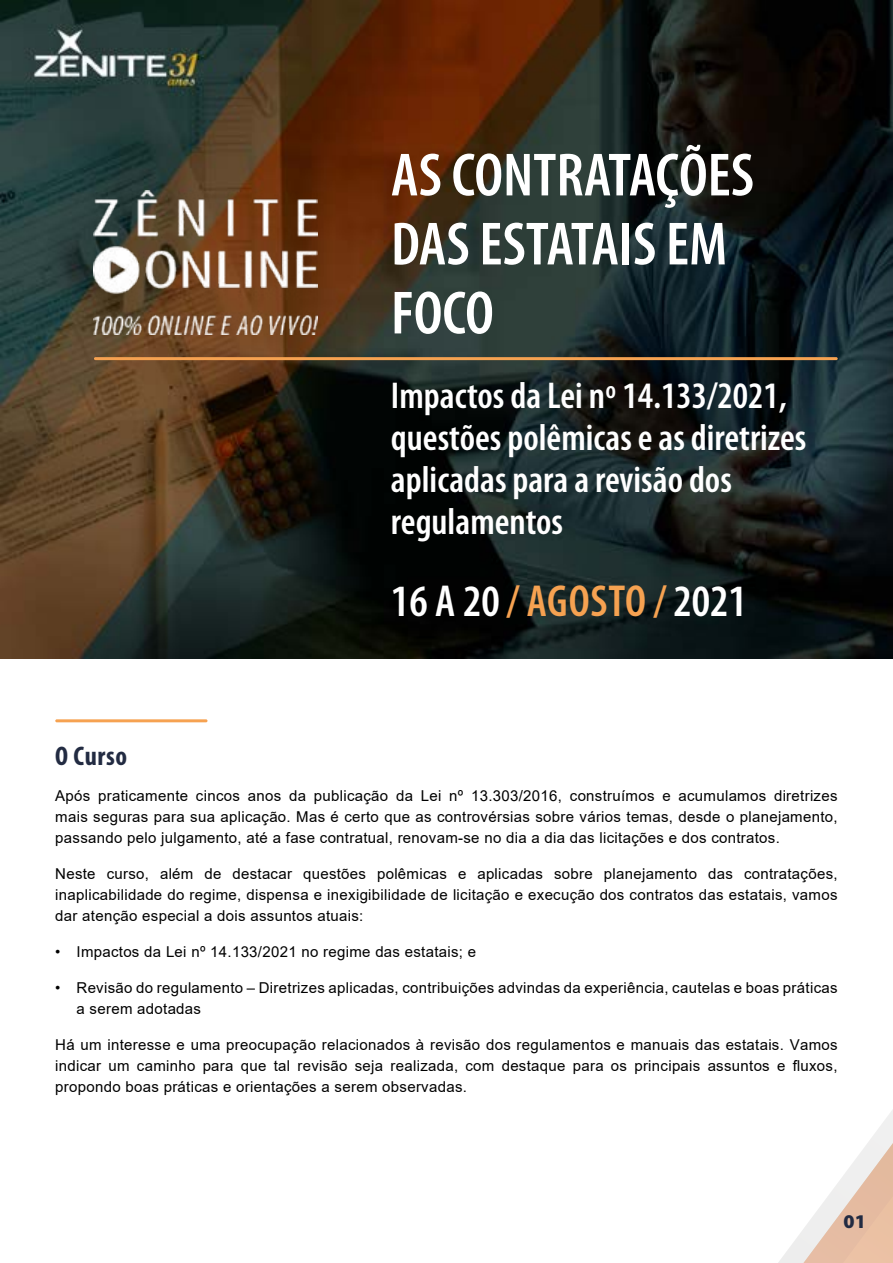
<style>
.page{position:relative;width:893px;height:1263px;background:#fff}
.page>*{position:absolute;margin:0;border:0;box-sizing:border-box;transform-origin:0 0}
.t1{font:600 condensed 61.5px/69px "Myriad Pro";color:#fff}
.t2{font:600 condensed 45px "Myriad Pro";color:#fff}
.t3{font:600 condensed 37.5px/42px "Myriad Pro";color:#fff}
.t4{font:700 condensed 27px "Myriad Pro";letter-spacing:.02em;color:#222b42}
.t5{font:900 19.5px "Myriad Pro";color:#222b42}
.t6{font:15px/21px "Arial";letter-spacing:.02em;color:#000;text-align:justify}
.s1{color:#f6a251}
</style>
<div class="page">
<svg style="left:778px;top:1110px;width:115px;height:153px"></svg>
<img style="left:0;top:0;width:893px;height:658px">
<img style="left:94px;top:191px;width:223px;height:143px">
<hr style="left:94px;top:357px;width:744px;height:3px;background:#f6a251;border-radius:2px">
<hr style="left:55px;top:719px;width:152px;height:3px;background:#f6a251;border-radius:2px">
<h1 class="t1" style="left:391px;top:142px;width:365px">AS CONTRATAÇÕES<br>DAS ESTATAIS EM<br>FOCO</h1>
<h3 class="t3" style="left:391px;top:376px;width:417px">Impactos da Lei nº 14.133/2021, questões polêmicas e as diretrizes aplicadas para a revisão dos regulamentos</h3>
<h2 class="t2" style="left:391px;top:577px;width:357px">16 A 20 <span class="s1">/ AGOSTO /</span> 2021</h2>
<h3 class="t4" style="left:55px;top:739px;width:73px">O Curso</h3>
<p class="t6" style="left:55px;top:785px;width:784px">Após praticamente cincos anos da publicação da Lei nº 13.303/2016, construímos e acumulamos diretrizes mais seguras para sua aplicação. Mas é certo que as controvérsias sobre vários temas, desde o planejamento, passando pelo julgamento, até a fase contratual, renovam-se no dia a dia das licitações e dos contratos.</p>
<p class="t6" style="left:55px;top:863px;width:784px">Neste curso, além de destacar questões polêmicas e aplicadas sobre planejamento das contratações, inaplicabilidade do regime, dispensa e inexigibilidade de licitação e execução dos contratos das estatais, vamos dar atenção especial a dois assuntos atuais:</p>
<p class="t6" style="left:55px;top:941px;width:422px">• Impactos da Lei nº 14.133/2021 no regime das estatais; e</p>
<p class="t6" style="left:77px;top:977px;width:763px;text-indent:-21px">• Revisão do regulamento – Diretrizes aplicadas, contribuições advindas da experiência, cautelas e boas práticas a serem adotadas</p>
<p class="t6" style="left:55px;top:1034px;width:784px">Há um interesse e uma preocupação relacionados à revisão dos regulamentos e manuais das estatais. Vamos indicar um caminho para que tal revisão seja realizada, com destaque para os principais assuntos e fluxos, propondo boas práticas e orientações a serem observadas.</p>
<h3 class="t5" style="left:843px;top:1209px;width:24px">01</h3>
</div>
